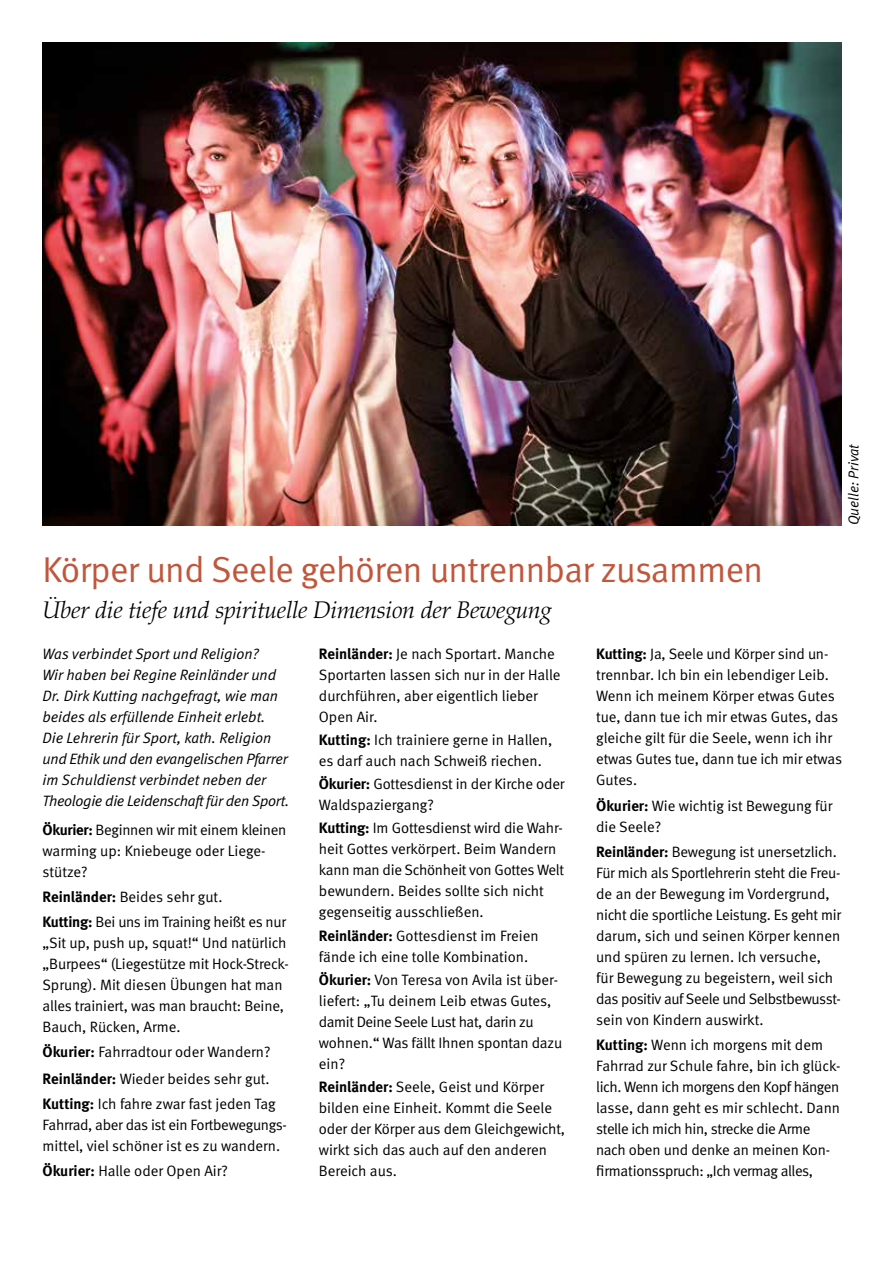
<style>
.page{position:relative;width:893px;height:1263px;background:#fff}
.page>*{position:absolute;margin:0;border:0;box-sizing:border-box;transform-origin:0 0}
.t1{font:36px "Meta Normal";letter-spacing:-.015em;color:#c0573d}
.t2{font:italic 300 24px "Palatino";letter-spacing:-.005em;color:#000}
.t3{font:15px/21px "Meta Normal";letter-spacing:-.005em;color:#000}
.t4{font:italic 15px/21px "Meta Normal";letter-spacing:-.005em;color:#000}
.t5{font:15px/21px "Meta Normal";letter-spacing:-.025em;color:#000}
.t6{font:italic 14.25px "Meta Normal";color:#000}
.s1{font-family:"Meta";font-weight:700}
</style>
<div class="page">
<img style="left:43px;top:43px;width:799px;height:482px">
<p class="t6" style="left:845px;top:525px;width:83px;rotate:-90deg">Quelle: Privat</p>
<h1 class="t1" style="left:43px;top:549px;width:722px">Körper und Seele gehören untrennbar zusammen</h1>
<h2 class="t2" style="left:43px;top:596px;width:510px">Über die tiefe und spirituelle Dimension der Bewegung</h2>
<p class="t4" style="left:43px;top:643px;width:248px">Was verbindet Sport und Religion?<br>Wir haben bei Regine Reinländer und Dr. Dirk Kutting nachgefragt, wie man beides als erfüllende Einheit erlebt.<br>Die Lehrerin für Sport, kath. Religion und Ethik und den evangelischen Pfarrer im Schuldienst verbindet neben der Theologie die Leidenschaft für den Sport.</p>
<p class="t3" style="left:43px;top:819px;width:245px"><span class="s1">Ökurier:</span> Beginnen wir mit einem kleinen warming up: Kniebeuge oder Liege&shy;stütze?</p>
<p class="t3" style="left:43px;top:884px;width:245px;line-height:25.2px"><span class="s1">Reinländer:</span> Beides sehr gut.<br><span class="s1">Kutting:</span> Bei uns im Training heißt es nur</p>
<p class="t3" style="left:43px;top:932px;width:248px">„Sit up, push up, squat!“ Und natürlich „Burpees“ (Liegestütze mit Hock-Streck-Sprung). Mit diesen Übungen hat man alles trainiert, was man braucht: Beine, Bauch, Rücken, Arme.</p>
<p class="t3" style="left:43px;top:1039px;width:235px;line-height:26px"><span class="s1">Ökurier:</span> Fahrradtour oder Wandern?<br><span class="s1">Reinländer:</span> Wieder beides sehr gut.<br><span class="s1">Kutting:</span> Ich fahre zwar fast jeden Tag</p>
<p class="t3" style="left:43px;top:1114px;width:246px">Fahrrad, aber das ist ein Fortbewegungs&shy;mittel, viel schöner ist es zu wandern.</p>
<p class="t3" style="left:43px;top:1160px;width:187px"><span class="s1">Ökurier:</span> Halle oder Open Air?</p>
<p class="t3" style="left:319px;top:643px;width:243px"><span class="s1">Reinländer:</span> Je nach Sportart. Manche<br>Sportarten lassen sich nur in der Halle durchführen, aber eigentlich lieber<br>Open Air.</p>
<p class="t3" style="left:319px;top:729px;width:235px"><span class="s1">Kutting:</span> Ich trainiere gerne in Hallen, es darf auch nach Schweiß riechen.</p>
<p class="t3" style="left:319px;top:773px;width:247px"><span class="s1">Ökurier:</span> Gottesdienst in der Kirche oder<br>Waldspaziergang?</p>
<p class="t3" style="left:319px;top:817px;width:247px"><span class="s1">Kutting:</span> Im Gottesdienst wird die Wahr&shy;heit Gottes verkörpert. Beim Wandern kann man die Schönheit von Gottes Welt bewundern. Beides sollte sich nicht gegenseitig ausschließen.</p>
<p class="t3" style="left:319px;top:925px;width:221px"><span class="s1">Reinländer:</span> Gottesdienst im Freien fände ich eine tolle Kombination.</p>
<p class="t3" style="left:319px;top:969px;width:245px"><span class="s1">Ökurier:</span> Von Teresa von Avila ist über&shy;liefert: „Tu deinem Leib etwas Gutes, damit Deine Seele Lust hat, darin zu wohnen.“ Was fällt Ihnen spontan dazu ein?</p>
<p class="t3" style="left:319px;top:1076px;width:248px"><span class="s1">Reinländer:</span> Seele, Geist und Körper bilden eine Einheit. Kommt die Seele oder der Körper aus dem Gleichgewicht, wirkt sich das auch auf den anderen<br>Bereich aus.</p>
<p class="t3" style="left:596px;top:643px;width:247px"><span class="s1">Kutting:</span> Ja, Seele und Körper sind un&shy;trennbar. Ich bin ein lebendiger Leib.<br>Wenn ich meinem Körper etwas Gutes tue, dann tue ich mir etwas Gutes, das gleiche gilt für die Seele, wenn ich ihr etwas Gutes tue, dann tue ich mir etwas Gutes.</p>
<p class="t3" style="left:596px;top:795px;width:238px"><span class="s1">Ökurier:</span> Wie wichtig ist Bewegung für die Seele?</p>
<p class="t3" style="left:596px;top:841px;width:246px"><span class="s1">Reinländer:</span> Bewegung ist unersetzlich.<br>Für mich als Sportlehrerin steht die Freu&shy;de an der Bewegung im Vordergrund, nicht die sportliche Leistung. Es geht mir darum, sich und seinen Körper kennen und spüren zu lernen. Ich versuche, für Bewegung zu begeistern, weil sich das positiv auf Seele und Selbstbewusst&shy;sein von Kindern auswirkt.</p>
<p class="t5" style="left:596px;top:1034px;width:246px"><span class="s1">Kutting:</span> Wenn ich morgens mit dem Fahrrad zur Schule fahre, bin ich glück&shy;lich. Wenn ich morgens den Kopf hängen lasse, dann geht es mir schlecht. Dann stelle ich mich hin, strecke die Arme nach oben und denke an meinen Kon&shy;firmationsspruch: „Ich vermag alles,</p>
</div>
